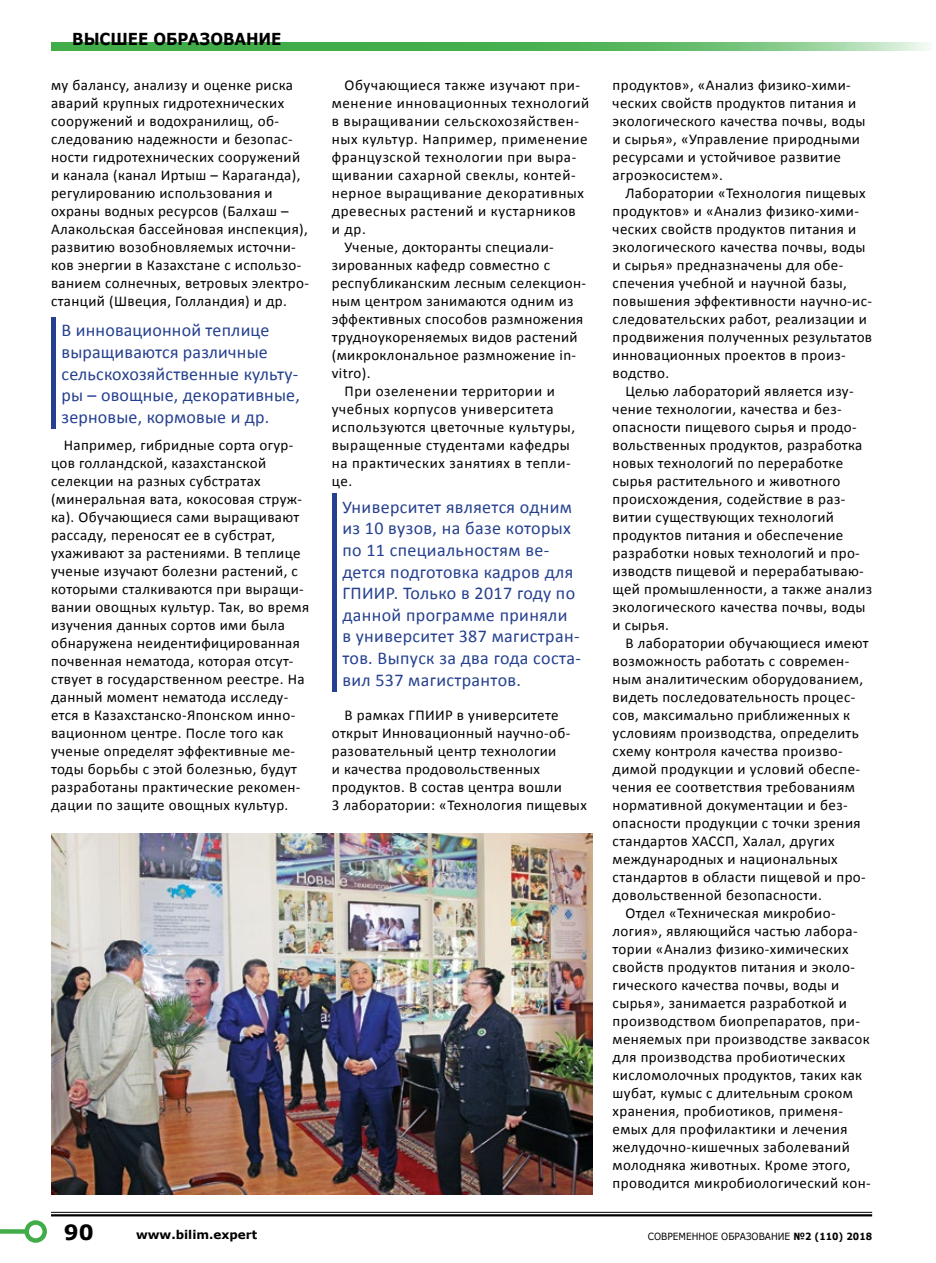
<style>
.page{position:relative;width:936px;height:1263px;background:#fff}
.page>*{position:absolute;margin:0;border:0;box-sizing:border-box;transform-origin:0 0}
.t1{font:700 21px "Verdana";color:#000}
.t2{font:18px/21.6px "Calibri";letter-spacing:.015em;color:#25408f}
.t3{font:700 16.5px "Verdana";letter-spacing:-.005em;color:#000;scale:.91 1}
.t4{font:15px/18px "Calibri";letter-spacing:.025em;color:#000}
.t5{font:700 12px "Verdana";color:#000}
.t6{font:9.9px "Verdana";color:#000;scale:.91 1}
.s1{font-weight:700}
</style>
<div class="page">
<div style="left:51px;top:317px;width:5px;height:112px;background:#25408f"></div>
<hr style="left:332px;top:493px;width:4px;height:199px;background:#25408f">
<img style="left:51px;top:834px;width:542px;height:361px">
<hr style="left:51px;top:1212px;width:821px;height:1px;background:#000">
<hr style="left:51px;top:1214px;width:821px;height:2px;background:#000">
<svg style="left:51px;top:43px;width:878px;height:8px;background:#5eb965"></svg>
<div style="left:0;top:1229px;width:27px;height:5px;background:#41ad49"></div>
<div style="left:24px;top:1220px;width:23px;height:23px;border:4px solid #41ad49;border-radius:50%"></div>
<p class="t3" style="left:72px;top:27px;width:231px">ВЫСШЕЕ ОБРАЗОВАНИЕ</p>
<p class="t4" style="left:51px;top:76px;width:259px">му балансу, анализу и оценке риска аварий крупных гидротехнических сооружений и водохранилищ, об&shy;следованию надежности и безопас&shy;ности гидротехнических сооружений и канала (канал Иртыш – Караганда), регулированию использования и охраны водных ресурсов (Балхаш – Алакольская бассейновая инспекция), развитию возобновляемых источни&shy;ков энергии в Казахстане c использо&shy;ванием солнечных, ветровых электро&shy;станций (Швеция, Голландия) и др.</p>
<p class="t2" style="left:62px;top:320px;width:240px">В инновационной теплице выращиваются различные сельскохозяйственные культу&shy;ры – овощные, декоративные, зерновые, кормовые и др.</p>
<p class="t4" style="left:51px;top:436px;width:259px;text-indent:13px">Например, гибридные сорта огур&shy;цов голландской, казахстанской селекции на разных субстратах (минеральная вата, кокосовая струж&shy;ка). Обучающиеся сами выращивают рассаду, переносят ее в субстрат, ухаживают за растениями. В теплице ученые изучают болезни растений, с которыми сталкиваются при выращи&shy;вании овощных культур. Так, во время изучения данных сортов ими была обнаружена неидентифицированная почвенная нематода, которая отсут&shy;ствует в государственном реестре. На данный момент нематода исследу&shy;ется в Казахстанско-Японском инно&shy;вационном центре. После того как ученые определят эффективные ме&shy;тоды борьбы с этой болезнью, будут разработаны практические рекомен&shy;дации по защите овощных культур.</p>
<p class="t4" style="left:344px;top:76px;width:237px">Обучающиеся также изучают при-</p>
<p class="t4" style="left:332px;top:94px;width:259px">менение инновационных технологий</p>
<p class="t4" style="left:332px;top:112px;width:248px">в выращивании сельскохозяйствен-</p>
<p class="t4" style="left:332px;top:130px;width:257px">ных культур. Например, применение</p>
<p class="t4" style="left:332px;top:148px;width:246px">французской технологии при выра-</p>
<p class="t4" style="left:332px;top:166px;width:245px">щивании сахарной свеклы, контей-</p>
<p class="t4" style="left:332px;top:184px;width:254px">нерное выращивание декоративных</p>
<p class="t4" style="left:332px;top:202px;width:245px">древесных растений и кустарников</p>
<p class="t4" style="left:332px;top:220px;width:35px">и др.</p>
<p class="t4" style="left:344px;top:238px;width:211px">Ученые, докторанты специали-</p>
<p class="t4" style="left:332px;top:256px;width:220px">зированных кафедр совместно с</p>
<p class="t4" style="left:332px;top:274px;width:256px">республиканским лесным селекцион-</p>
<p class="t4" style="left:332px;top:292px;width:243px">ным центром занимаются одним из</p>
<p class="t4" style="left:332px;top:310px;width:253px">эффективных способов размножения</p>
<p class="t4" style="left:332px;top:328px;width:247px">трудноукореняемых видов растений</p>
<p class="t4" style="left:332px;top:346px;width:246px">(микроклональное размножение in-</p>
<p class="t4" style="left:332px;top:364px;width:40px">vitro).</p>
<p class="t4" style="left:344px;top:382px;width:212px">При озеленении территории и</p>
<p class="t4" style="left:332px;top:400px;width:223px">учебных корпусов университета</p>
<p class="t4" style="left:332px;top:418px;width:245px">используются цветочные культуры,</p>
<p class="t4" style="left:332px;top:436px;width:239px">выращенные студентами кафедры</p>
<p class="t4" style="left:332px;top:454px;width:240px">на практических занятиях в тепли-</p>
<p class="t4" style="left:332px;top:472px;width:22px">це.</p>
<p class="t2" style="left:342px;top:496px;width:240px">Университет является одним из 10 вузов, на базе которых по 11 специальностям ве&shy;дется подготовка кадров для<br>ГПИИР. Только в 2017 году по данной программе приняли<br>в университет 387 магистран&shy;тов. Выпуск за два года соста&shy;вил 537 магистрантов.</p>
<p class="t4" style="left:332px;top:706px;width:256px;text-indent:13px">В рамках ГПИИР в университете открыт Инновационный научно-об&shy;разовательный центр технологии<br>и качества продовольственных продуктов. В состав центра вошли<br>3 лаборатории: «Технология пищевых</p>
<p class="t4" style="left:612px;top:76px;width:254px">продуктов», «Анализ физико-хими&shy;ческих свойств продуктов питания и экологического качества почвы, воды и сырья», «Управление природными ресурсами и устойчивое развитие агроэкосистем».</p>
<p class="t4" style="left:612px;top:184px;width:261px;text-indent:13px">Лаборатории «Технология пищевых продуктов» и «Анализ физико-хими&shy;ческих свойств продуктов питания и экологического качества почвы, воды и сырья» предназначены для обе&shy;спечения учебной и научной базы, повышения эффективности научно-ис&shy;следовательских работ, реализации и продвижения полученных результатов инновационных проектов в произ&shy;водство.</p>
<p class="t4" style="left:612px;top:382px;width:261px;text-indent:13px">Целью лабораторий является изу&shy;чение технологии, качества и без&shy;опасности пищевого сырья и продо&shy;вольственных продуктов, разработка новых технологий по переработке сырья растительного и животного происхождения, содействие в раз&shy;витии существующих технологий продуктов питания и обеспечение разработки новых технологий и про&shy;изводств пищевой и перерабатываю&shy;щей промышленности, а также анализ экологического качества почвы, воды и сырья.</p>
<p class="t4" style="left:625px;top:634px;width:245px">В лаборатории обучающиеся имеют</p>
<p class="t4" style="left:612px;top:652px;width:238px">возможность работать с современ-</p>
<p class="t4" style="left:612px;top:670px;width:252px">ным аналитическим оборудованием,</p>
<p class="t4" style="left:612px;top:688px;width:244px">видеть последовательность процес-</p>
<p class="t4" style="left:612px;top:706px;width:239px">сов, максимально приближенных к</p>
<p class="t4" style="left:612px;top:724px;width:248px">условиям производства, определить</p>
<p class="t4" style="left:612px;top:742px;width:232px">схему контроля качества произво-</p>
<p class="t4" style="left:612px;top:760px;width:249px">димой продукции и условий обеспе-</p>
<p class="t4" style="left:612px;top:778px;width:244px">чения ее соответствия требованиям</p>
<p class="t4" style="left:612px;top:796px;width:236px">нормативной документации и без-</p>
<p class="t4" style="left:612px;top:814px;width:249px">опасности продукции с точки зрения</p>
<p class="t4" style="left:612px;top:832px;width:223px">стандартов ХАССП, Халал, других</p>
<p class="t4" style="left:612px;top:850px;width:227px">международных и национальных</p>
<p class="t4" style="left:612px;top:868px;width:255px">стандартов в области пищевой и про-</p>
<p class="t4" style="left:612px;top:886px;width:211px">довольственной безопасности.</p>
<p class="t4" style="left:625px;top:904px;width:212px">Отдел «Техническая микробио-</p>
<p class="t4" style="left:612px;top:922px;width:246px">логия», являющийся частью лабора-</p>
<p class="t4" style="left:612px;top:940px;width:237px">тории «Анализ физико-химических</p>
<p class="t4" style="left:612px;top:958px;width:244px">свойств продуктов питания и эколо-</p>
<p class="t4" style="left:612px;top:976px;width:228px">гического качества почвы, воды и</p>
<p class="t4" style="left:612px;top:994px;width:236px">сырья», занимается разработкой и</p>
<p class="t4" style="left:612px;top:1012px;width:249px">производством биопрепаратов, при-</p>
<p class="t4" style="left:612px;top:1030px;width:258px">меняемых при производстве заквасок</p>
<p class="t4" style="left:612px;top:1048px;width:234px">для производства пробиотических</p>
<p class="t4" style="left:612px;top:1066px;width:251px">кисломолочных продуктов, таких как</p>
<p class="t4" style="left:612px;top:1084px;width:242px">шубат, кумыс с длительным сроком</p>
<p class="t4" style="left:612px;top:1102px;width:232px">хранения, пробиотиков, применя-</p>
<p class="t4" style="left:612px;top:1120px;width:236px">емых для профилактики и лечения</p>
<p class="t4" style="left:612px;top:1138px;width:239px">желудочно-кишечных заболеваний</p>
<p class="t4" style="left:612px;top:1156px;width:239px">молодняка животных. Кроме этого,</p>
<p class="t4" style="left:612px;top:1174px;width:259px">проводится микробиологический кон-</p>
<h1 class="t1" style="left:64px;top:1217px;width:31px">90</h1>
<p class="t5" style="left:136px;top:1226px;width:123px">www.bilim.expert</p>
<p class="t6" style="left:647px;top:1229px;width:248px">СОВРЕМЕННОЕ ОБРАЗОВАНИЕ <span class="s1">№2 (110) 2018</span></p>
</div>
